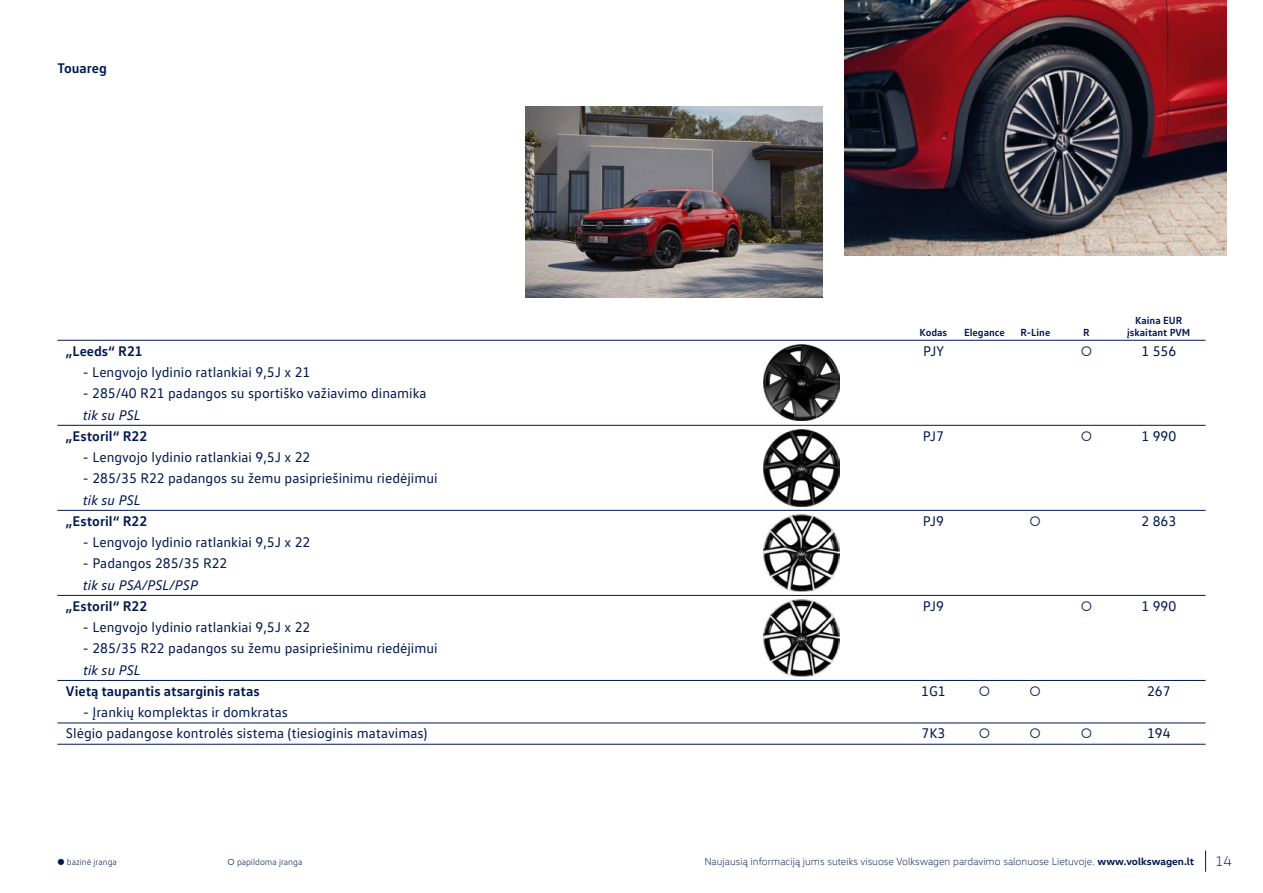
<style>
.page{position:relative;width:1263px;height:893px;background:#fff}
.page>*{position:absolute;margin:0;border:0;box-sizing:border-box;transform-origin:0 0}
.t1{font:14.25px/21.3px "VW Text";color:#001850}
.t2{font:700 14.25px "VW Text";color:#001850}
.t3{font:italic 14.25px "VW Text";color:#001850}
.t4{font:300 14.25px "VW Head";color:#001850}
.t5{font:300 10.5px "VW Head";color:#001850}
.t6{font:700 10.5px "VW Text";color:#001850}
.t7{font:300 9px "VW Text";color:#001850}
.s1{font-weight:700}
</style>
<div class="page">
<svg style="left:1205px;top:850px;width:1px;height:22px"></svg>
<hr style="left:57px;top:340px;width:1148px;height:1px;background:#001850">
<hr style="left:57px;top:425px;width:1148px;height:1px;background:#001850">
<hr style="left:57px;top:510px;width:1148px;height:1px;background:#001850">
<hr style="left:57px;top:595px;width:1148px;height:1px;background:#001850">
<hr style="left:57px;top:680px;width:1148px;height:1px;background:#001850">
<hr style="left:57px;top:723px;width:1148px;height:1px;background:#001850">
<hr style="left:57px;top:744px;width:1148px;height:1px;background:#001850">
<img style="left:844px;top:0;width:383px;height:255px">
<img style="left:525px;top:106px;width:298px;height:192px">
<img style="left:763px;top:344px;width:77px;height:77px">
<img style="left:763px;top:514px;width:77px;height:77px">
<img style="left:763px;top:429px;width:77px;height:77px">
<img style="left:763px;top:600px;width:77px;height:76px">
<p class="t2" style="left:57px;top:59px;width:51px">Touareg</p>
<p class="t6" style="left:1135px;top:313px;width:49px">Kaina EUR</p>
<p class="t6" style="left:919px;top:325px;width:29px">Kodas</p>
<p class="t6" style="left:964px;top:325px;width:42px">Elegance</p>
<p class="t6" style="left:1020px;top:325px;width:31px">R-Line</p>
<p class="t6" style="left:1083px;top:325px;width:8px">R</p>
<p class="t6" style="left:1127px;top:325px;width:65px">įskaitant PVM</p>
<p class="t2" style="left:66px;top:341px;width:78px">„Leeds“ R21</p>
<p class="t1" style="left:923px;top:340px;width:22px">PJY</p>
<p class="t1" style="left:1081px;top:340px;width:13px">○</p>
<p class="t1" style="left:1141px;top:340px;width:36px">1 556</p>
<p class="t1" style="left:83px;top:361px;width:229px">- Lengvojo lydinio ratlankiai 9,5J x 21</p>
<p class="t1" style="left:83px;top:382px;width:345px">- 285/40 R21 padangos su sportiško važiavimo dinamika</p>
<p class="t3" style="left:83px;top:406px;width:59px">tik su PSL</p>
<p class="t2" style="left:66px;top:426px;width:83px">„Estoril“ R22</p>
<p class="t1" style="left:923px;top:425px;width:23px">PJ7</p>
<p class="t1" style="left:1081px;top:425px;width:13px">○</p>
<p class="t1" style="left:1141px;top:425px;width:36px">1 990</p>
<p class="t1" style="left:83px;top:446px;width:229px">- Lengvojo lydinio ratlankiai 9,5J x 22</p>
<p class="t1" style="left:83px;top:467px;width:356px">- 285/35 R22 padangos su žemu pasipriešinimu riedėjimui</p>
<p class="t3" style="left:83px;top:491px;width:59px">tik su PSL</p>
<p class="t2" style="left:66px;top:512px;width:83px">„Estoril“ R22</p>
<p class="t1" style="left:923px;top:510px;width:23px">PJ9</p>
<p class="t1" style="left:1029px;top:510px;width:13px">○</p>
<p class="t1" style="left:1141px;top:510px;width:36px">2 863</p>
<p class="t1" style="left:83px;top:531px;width:229px">- Lengvojo lydinio ratlankiai 9,5J x 22</p>
<p class="t1" style="left:83px;top:552px;width:146px">- Padangos 285/35 R22</p>
<p class="t3" style="left:83px;top:576px;width:117px">tik su PSA/PSL/PSP</p>
<p class="t2" style="left:66px;top:597px;width:83px">„Estoril“ R22</p>
<p class="t1" style="left:923px;top:595px;width:23px">PJ9</p>
<p class="t1" style="left:1081px;top:595px;width:13px">○</p>
<p class="t1" style="left:1141px;top:595px;width:36px">1 990</p>
<p class="t1" style="left:83px;top:616px;width:229px">- Lengvojo lydinio ratlankiai 9,5J x 22</p>
<p class="t1" style="left:83px;top:637px;width:356px">- 285/35 R22 padangos su žemu pasipriešinimu riedėjimui</p>
<p class="t3" style="left:83px;top:661px;width:59px">tik su PSL</p>
<p class="t2" style="left:66px;top:682px;width:195px">Vietą taupantis atsarginis ratas</p>
<p class="t1" style="left:921px;top:680px;width:26px">1G1</p>
<p class="t1" style="left:979px;top:680px;width:13px">○</p>
<p class="t1" style="left:1029px;top:680px;width:13px">○</p>
<p class="t1" style="left:1147px;top:680px;width:25px">267</p>
<p class="t1" style="left:66px;top:701px;width:363px;text-indent:17px">- Įrankių komplektas ir domkratas<br>Slėgio padangose kontrolės sistema (tiesioginis matavimas)</p>
<p class="t1" style="left:921px;top:722px;width:25px">7K3</p>
<p class="t1" style="left:979px;top:722px;width:13px">○</p>
<p class="t1" style="left:1029px;top:722px;width:13px">○</p>
<p class="t1" style="left:1081px;top:722px;width:13px">○</p>
<p class="t1" style="left:1147px;top:722px;width:25px">194</p>
<p class="t7" style="left:57px;top:856px;width:61px">● bazinė įranga</p>
<p class="t7" style="left:227px;top:856px;width:76px">○ papildoma įranga</p>
<p class="t5" style="left:704px;top:855px;width:491px">Naujausią informaciją jums suteiks visuose Volkswagen pardavimo salonuose Lietuvoje. <span class="s1">www.volkswagen.lt</span></p>
<p class="t4" style="left:1215px;top:853px;width:18px">14</p>
</div>
